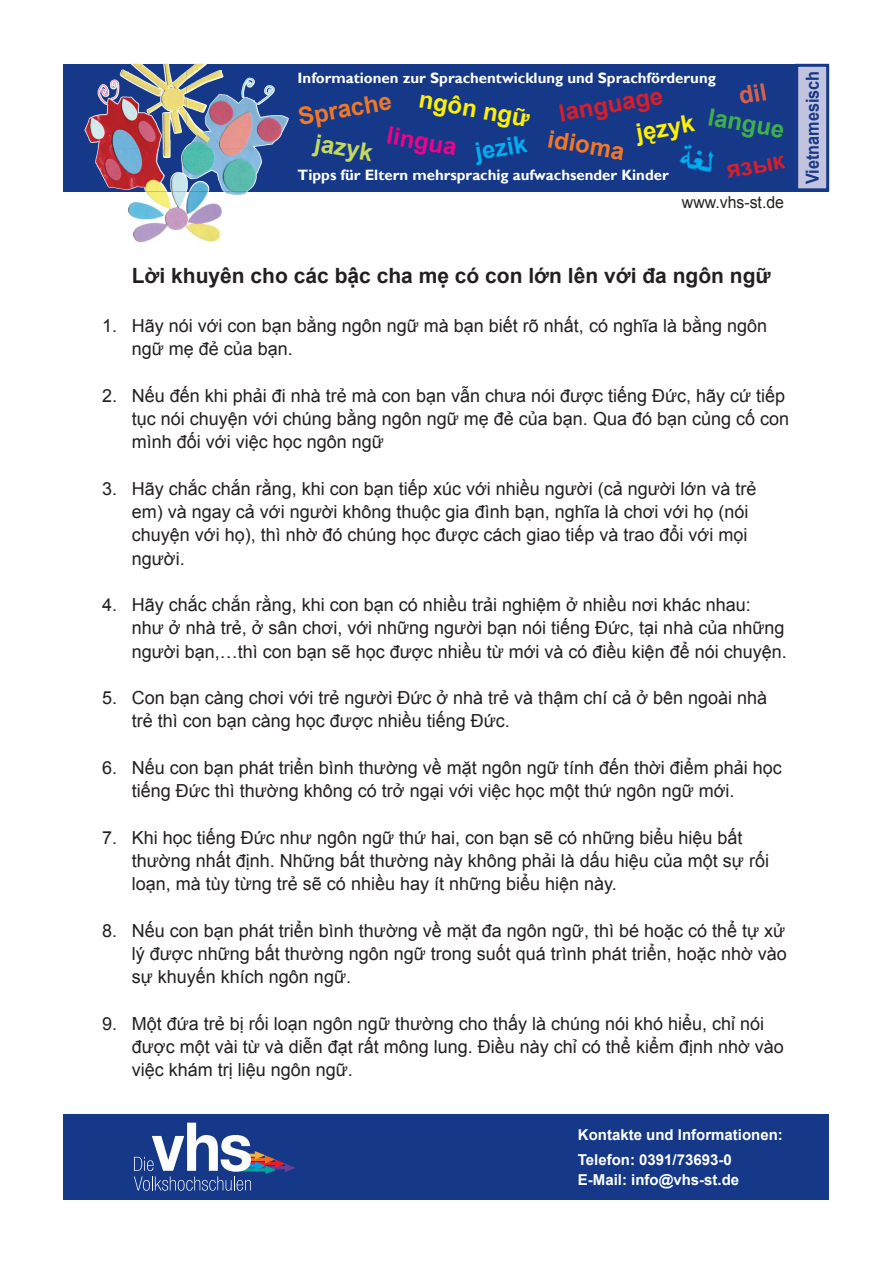
<style>
.page{position:relative;width:893px;height:1263px;background:#fff}
.page>*{position:absolute;margin:0;border:0;box-sizing:border-box;transform-origin:0 0}
.t1{font:700 24px "Arial";color:#f07826}
.t2{font:700 24px "Arial";color:#fff101}
.t3{font:700 24px "Arial";color:#d61f2a}
.t4{font:700 24px "Arial";color:#40ae49}
.t5{font:700 24px "Arial";color:#ed028c}
.t6{font:700 24px "Arial";color:#00aeef}
.t7{font:700 24px "Arial";color:#c3da5d}
.t8{font:700 21px "Arial";color:#231f20}
.t9{font:18px/23.2px "Arial";color:#231f20}
.t10{font:700 18px "Arial";color:#153888;scale:.9 1}
.t11{font:16.5px "Arial";color:#231f20;scale:.96 1}
.t12{font:700 15px "Gill Sans";color:#fff}
.t13{font:700 15px/25.5px "Arial";color:#fff}
</style>
<div class="page">
<svg style="left:64px;top:64px;width:731px;height:127px;background:#2d4589"></svg>
<svg style="left:795px;top:64px;width:34px;height:127px;background:#9da5cb"></svg>
<img style="left:171px;top:191px;width:77px;height:20px">
<img style="left:131px;top:64px;width:34px;height:24px">
<img style="left:187px;top:64px;width:33px;height:30px">
<img style="left:170px;top:149px;width:42px;height:42px">
<img style="left:674px;top:138px;width:48px;height:43px">
<div style="left:64px;top:1114px;width:765px;height:85px;background:#153888"></div>
<svg style="left:134px;top:1123px;width:161px;height:68px"></svg>
<svg style="left:738px;top:83px;width:28px;height:21px"></svg>
<p class="t12" style="left:319px;top:69px;width:420px">Informationen zur Sprachentwicklung und Sprachförderung</p>
<p class="t10" style="left:800px;top:184px;width:127px;rotate:-90deg">Vietnamesisch</p>
<p class="t11" style="left:682px;top:191px;width:108px">www.vhs-st.de</p>
<p class="t12" style="left:298px;top:69px;width:420px">Informationen zur Sprachentwicklung und Sprachförderung</p>
<h1 class="t1" style="left:295px;top:101px;width:96px;rotate:-10deg">Sprache</h1>
<h1 class="t3" style="left:556px;top:98px;width:107px;rotate:-10deg">language</h1>
<h1 class="t2" style="left:422px;top:83px;width:114px;rotate:10deg">ngôn ngữ</h1>
<h1 class="t5" style="left:390px;top:119px;width:72px;rotate:10deg">lingua</h1>
<h1 class="t4" style="left:711px;top:101px;width:79px;rotate:10deg">langue</h1>
<h1 class="t2" style="left:634px;top:117px;width:60px;rotate:-10deg">język</h1>
<h1 class="t1" style="left:551px;top:123px;width:79px;rotate:10deg">idioma</h1>
<h1 class="t7" style="left:318px;top:127px;width:60px;rotate:10deg">jazyk</h1>
<h1 class="t6" style="left:473px;top:136px;width:54px;rotate:-10deg">jezik</h1>
<h1 class="t3" style="left:724px;top:154px;width:60px;rotate:-10deg">язык</h1>
<p class="t12" style="left:298px;top:166px;width:373px">Tipps für Eltern mehrsprachig aufwachsender Kinder</p>
<p class="t8" style="left:132px;top:262px;width:640px">Lời khuyên cho các bậc cha mẹ có con lớn lên với đa ngôn ngữ</p>
<p class="t9" style="left:132px;top:314px;width:637px;text-indent:-30px">1. Hãy nói với con bạn bằng ngôn ngữ mà bạn biết rõ nhất, có nghĩa là bằng ngôn ngữ mẹ đẻ của bạn.</p>
<p class="t9" style="left:132px;top:384px;width:659px;text-indent:-30px">2. Nếu đến khi phải đi nhà trẻ mà con bạn vẫn chưa nói được tiếng Đức, hãy cứ tiếp tục nói chuyện với chúng bằng ngôn ngữ mẹ đẻ của bạn. Qua đó bạn củng cố con mình đối với việc học ngôn ngữ</p>
<p class="t9" style="left:132px;top:477px;width:626px;text-indent:-30px">3. Hãy chắc chắn rằng, khi con bạn tiếp xúc với nhiều người (cả người lớn và trẻ em) và ngay cả với người không thuộc gia đình bạn, nghĩa là chơi với họ (nói chuyện với họ), thì nhờ đó chúng học được cách giao tiếp và trao đổi với mọi người.</p>
<p class="t9" style="left:132px;top:593px;width:656px;text-indent:-30px">4. Hãy chắc chắn rằng, khi con bạn có nhiều trải nghiệm ở nhiều nơi khác nhau: như ở nhà trẻ, ở sân chơi, với những người bạn nói tiếng Đức, tại nhà của những người bạn,…thì con bạn sẽ học được nhiều từ mới và có điều kiện để nói chuyện.</p>
<p class="t9" style="left:132px;top:686px;width:637px;text-indent:-30px">5. Con bạn càng chơi với trẻ người Đức ở nhà trẻ và thậm chí cả ở bên ngoài nhà trẻ thì con bạn càng học được nhiều tiếng Đức.</p>
<p class="t9" style="left:132px;top:756px;width:652px;text-indent:-30px">6. Nếu con bạn phát triển bình thường về mặt ngôn ngữ tính đến thời điểm phải học tiếng Đức thì thường không có trở ngại với việc học một thứ ngôn ngữ mới.</p>
<p class="t9" style="left:132px;top:826px;width:639px;text-indent:-30px">7. Khi học tiếng Đức như ngôn ngữ thứ hai, con bạn sẽ có những biểu hiệu bất thường nhất định. Những bất thường này không phải là dấu hiệu của một sự rối loạn, mà tùy từng trẻ sẽ có nhiều hay ít những biểu hiện này.</p>
<p class="t9" style="left:132px;top:919px;width:656px;text-align:justify;text-indent:-30px">8. Nếu con bạn phát triển bình thường về mặt đa ngôn ngữ, thì bé hoặc có thể tự xử lý được những bất thường ngôn ngữ trong suốt quá trình phát triển, hoặc nhờ vào sự khuyến khích ngôn ngữ.</p>
<p class="t9" style="left:132px;top:1012px;width:653px;text-indent:-30px">9. Một đứa trẻ bị rối loạn ngôn ngữ thường cho thấy là chúng nói khó hiểu, chỉ nói được một vài từ và diễn đạt rất mông lung. Điều này chỉ có thể kiểm định nhờ vào việc khám trị liệu ngôn ngữ.</p>
<p class="t13" style="left:578px;top:1122px;width:207px">Kontakte und Informationen:<br>Telefon: 0391/73693-0</p>
<p class="t13" style="left:578px;top:1167px;width:163px">E-Mail: info@vhs-st.de</p>
</div>
